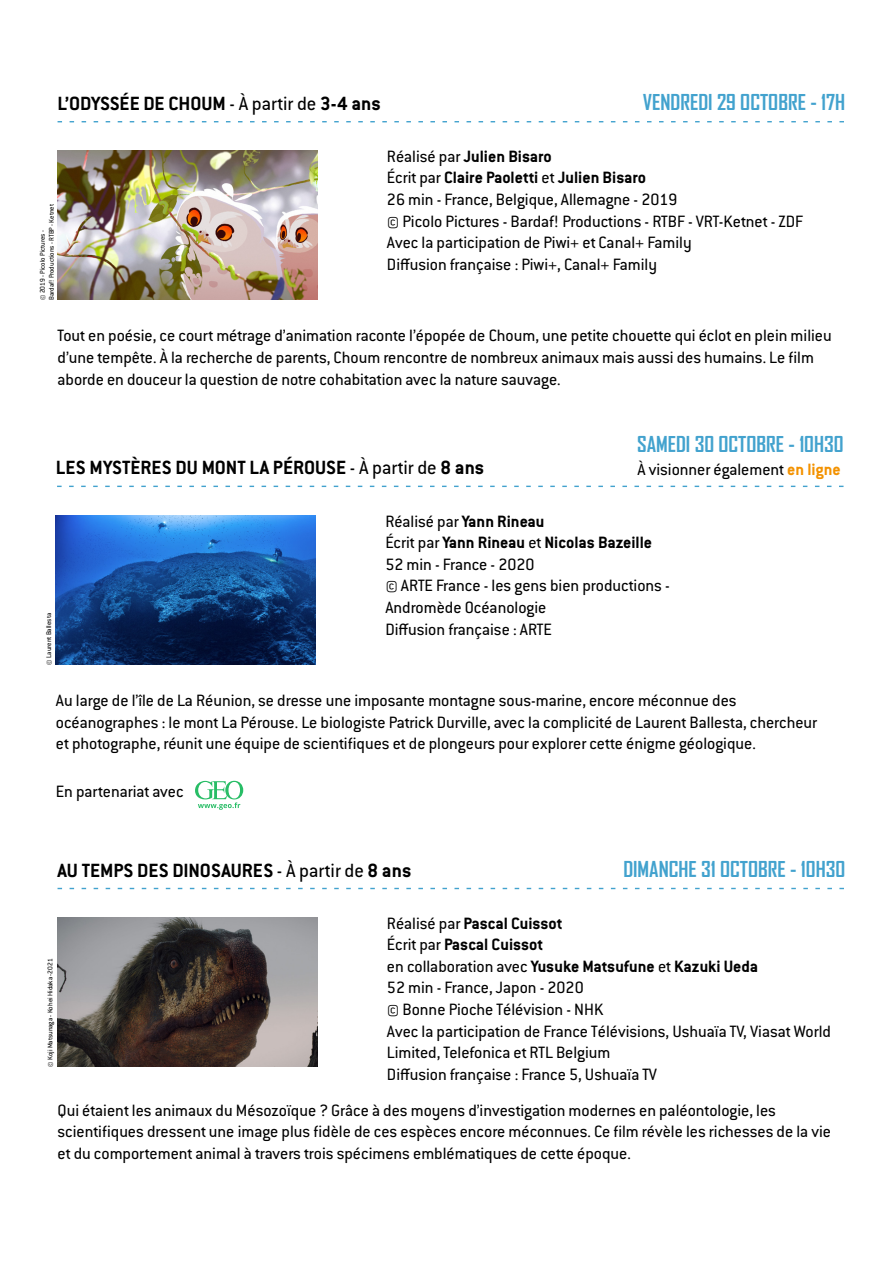
<style>
.page{position:relative;width:893px;height:1263px;background:#fff}
.page>*{position:absolute;margin:0;border:0;box-sizing:border-box;transform-origin:0 0}
.t1{font:700 21px "Conduit ITC Std";color:#000}
.t2{font:700 21px "Agency FB";color:#42a2ce}
.t3{font:18px/21.6px "Conduit ITC Std";color:#000}
.t4{font:7.5px/9px "Conduit ITC Std";color:#000}
.s1{font-weight:400}
.s2{font-weight:700}
.s3{font-weight:700;color:#f39200}
</style>
<div class="page">
<svg style="left:58px;top:121px;width:786px;height:1px"></svg>
<img style="left:58px;top:151px;width:259px;height:149px">
<svg style="left:58px;top:888px;width:786px;height:1px"></svg>
<img style="left:58px;top:917px;width:259px;height:150px">
<svg style="left:57px;top:486px;width:786px;height:1px"></svg>
<img style="left:56px;top:515px;width:259px;height:149px">
<svg style="left:195px;top:781px;width:48px;height:29px"></svg>
<p class="t1" style="left:58px;top:90px;width:325px">L’ODYSSÉE DE CHOUM <span class="s1">- À partir de</span> 3-4 ans</p>
<p class="t2" style="left:643px;top:91px;width:204px">VENDREDI 29 OCTOBRE - 17H</p>
<p class="t4" style="left:38px;top:300px;width:97px;rotate:-90deg">© 2019 - Picolo Pictures -<br>Bardaf! Productions - RTBP - Ketnet</p>
<p class="t3" style="left:387px;top:145px;width:418px">Réalisé par <span class="s2">Julien Bisaro<br></span>Écrit par <span class="s2">Claire Paoletti</span> et <span class="s2">Julien Bisaro<br></span>26 min - France, Belgique, Allemagne - 2019<br>© Picolo Pictures - Bardaf! Productions - RTBF - VRT-Ketnet - ZDF Avec la participation de Piwi+ et Canal+ Family<br>Diffusion française : Piwi+, Canal+ Family</p>
<p class="t3" style="left:58px;top:324px;width:776px">Tout en poésie, ce court métrage d’animation raconte l’épopée de Choum, une petite chouette qui éclot en plein milieu d’une tempête. À la recherche de parents, Choum rencontre de nombreux animaux mais aussi des humains. Le film aborde en douceur la question de notre cohabitation avec la nature sauvage.</p>
<p class="t1" style="left:56px;top:455px;width:430px">LES MYSTÈRES DU MONT LA PÉROUSE <span class="s1">- À partir de</span> 8 ans</p>
<p class="t2" style="left:637px;top:432px;width:208px">SAMEDI 30 OCTOBRE - 10H30</p>
<p class="t3" style="left:637px;top:458px;width:205px">À visionner également <span class="s3">en ligne</span></p>
<p class="t4" style="left:44px;top:664px;width:53px;rotate:-90deg">© Laurent Ballesta</p>
<p class="t3" style="left:385px;top:510px;width:286px">Réalisé par <span class="s2">Yann Rineau<br></span>Écrit par <span class="s2">Yann Rineau</span> et <span class="s2">Nicolas Bazeille<br></span>52 min - France - 2020<br>© ARTE France - les gens bien productions -<br>Andromède Océanologie<br>Diffusion française : ARTE</p>
<p class="t3" style="left:56px;top:689px;width:763px">Au large de l’île de La Réunion, se dresse une imposante montagne sous-marine, encore méconnue des océanographes : le mont La Pérouse. Le biologiste Patrick Durville, avec la complicité de Laurent Ballesta, chercheur et photographe, réunit une équipe de scientifiques et de plongeurs pour explorer cette énigme géologique.</p>
<p class="t3" style="left:56px;top:780px;width:129px">En partenariat avec</p>
<p class="t1" style="left:58px;top:857px;width:355px">AU TEMPS DES DINOSAURES <span class="s1">- À partir de</span> 8 ans</p>
<p class="t2" style="left:623px;top:857px;width:223px">DIMANCHE 31 OCTOBRE - 10H30</p>
<p class="t4" style="left:46px;top:1067px;width:110px;rotate:-90deg">© Koji Matsunaga - Kohei Hidaka -2021</p>
<p class="t3" style="left:387px;top:912px;width:446px">Réalisé par <span class="s2">Pascal Cuissot<br></span>Écrit par <span class="s2">Pascal Cuissot<br></span>en collaboration avec <span class="s2">Yusuke Matsufune</span> et <span class="s2">Kazuki Ueda<br></span>52 min - France, Japon - 2020<br>© Bonne Pioche Télévision - NHK<br>Avec la participation de France Télévisions, Ushuaïa TV, Viasat World Limited, Telefonica et RTL Belgium<br>Diffusion française : France 5, Ushuaïa TV</p>
<p class="t3" style="left:58px;top:1099px;width:775px">Qui étaient les animaux du Mésozoïque ? Grâce à des moyens d’investigation modernes en paléontologie, les scientifiques dressent une image plus fidèle de ces espèces encore méconnues. Ce film révèle les richesses de la vie et du comportement animal à travers trois spécimens emblématiques de cette époque.</p>
</div>
